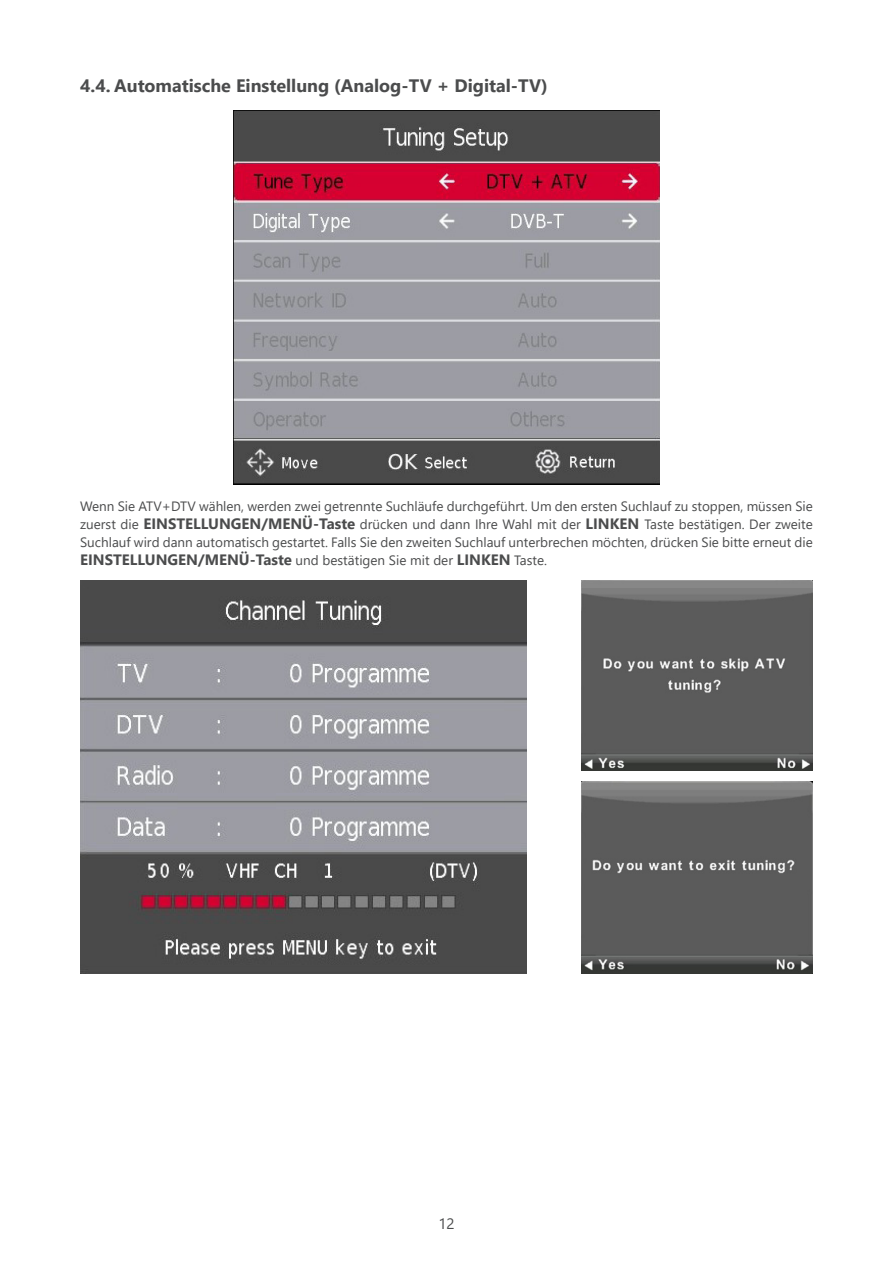
<style>
.page{position:relative;width:893px;height:1263px;background:#fff}
.page>*{position:absolute;margin:0;border:0;box-sizing:border-box;transform-origin:0 0}
.t1{font:700 18px "Segoe UI";color:#4b4c4d}
.t2{font:700 15px "Segoe UI";color:#4b4c4d}
.t3{font:15px "Segoe UI";color:#4b4c4d}
.t4{font:13.5px/18px "Segoe UI";color:#4b4c4d;text-align:justify}
.s1{font-weight:700;font-size:15px}
.s2{font-weight:400;font-size:13.5px}
</style>
<div class="page">
<img style="left:234px;top:110px;width:425px;height:375px">
<img style="left:581px;top:581px;width:232px;height:189px">
<img style="left:581px;top:781px;width:232px;height:192px">
<img style="left:80px;top:581px;width:447px;height:392px">
<h1 class="t1" style="left:80px;top:69px;width:469px">4.4. Automatische Einstellung (Analog-TV + Digital-TV)</h1>
<p class="t4" style="left:80px;top:496px;width:734px">Wenn Sie ATV+DTV wählen, werden zwei getrennte Suchläufe durchgeführt. Um den ersten Suchlauf zu stoppen, müssen Sie zuerst die <span class="s1">EINSTELLUNGEN/MENÜ-Taste</span> drücken und dann Ihre Wahl mit der <span class="s1">LINKEN</span> Taste bestätigen. Der zweite Suchlauf wird dann automatisch gestartet. Falls Sie den zweiten Suchlauf unterbrechen möchten, drücken Sie bitte erneut die</p>
<p class="t2" style="left:80px;top:546px;width:468px">EINSTELLUNGEN/MENÜ-Taste <span class="s2">und bestätigen Sie mit der</span> LINKEN <span class="s2">Taste.</span></p>
<p class="t3" style="left:438px;top:1210px;width:18px">12</p>
</div>
